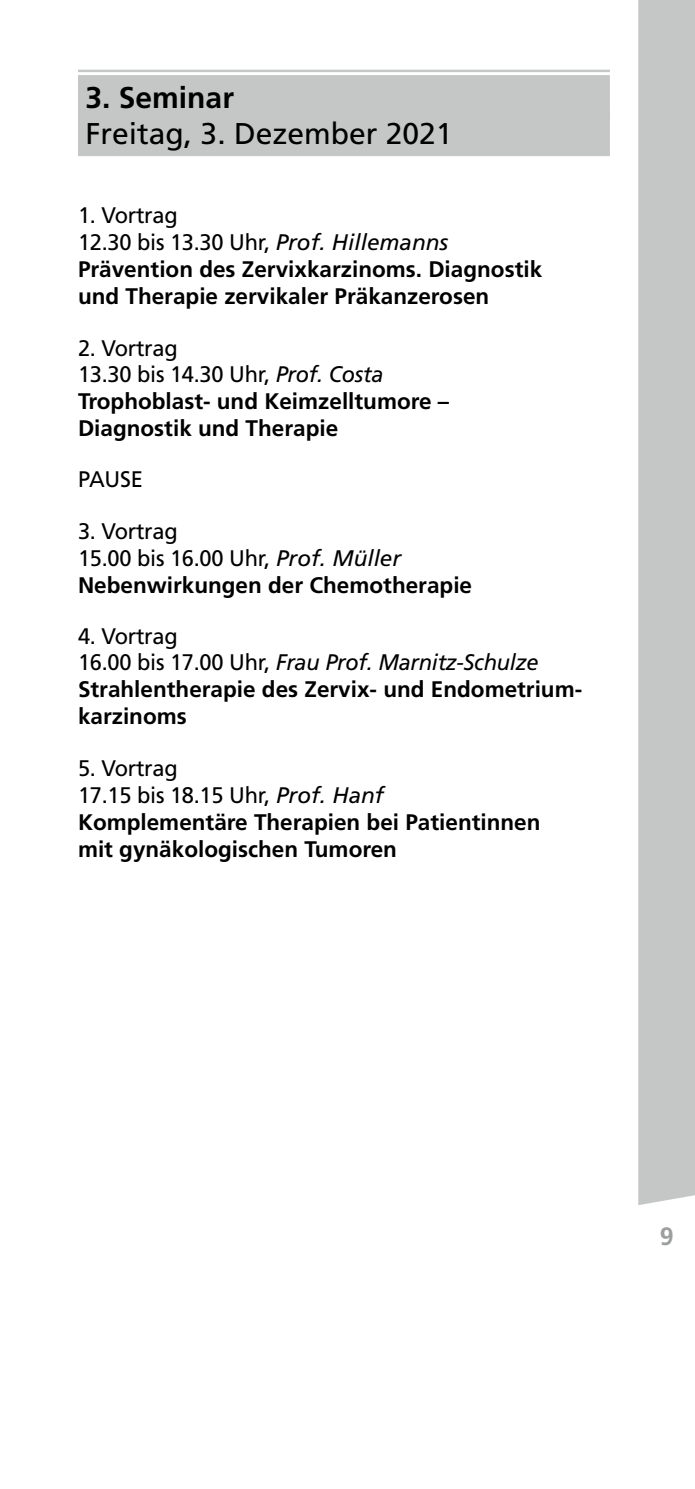
<style>
.page{position:relative;width:695px;height:1489px;background:#fff}
.page>*{position:absolute;margin:0;border:0;box-sizing:border-box;transform-origin:0 0}
.t1{font:30px "Frutiger LT";color:#000}
.t2{font:700 30px "Frutiger LT";color:#000}
.t3{font:700 25px "Frutiger LT";color:#9d9e9e}
.t4{font:700 22.5px/27px "Frutiger LT";color:#000}
.t5{font:22.5px "Frutiger LT";letter-spacing:-.01em;color:#000}
.s1{font-weight:400}
.s2{font-weight:400;font-style:italic}
</style>
<div class="page">
<svg style="left:638px;top:0;width:56px;height:1205px;background:#c7c9c9"></svg>
<hr style="left:78px;top:70px;width:531px;height:2px;background:#c5c7c7">
<div style="left:78px;top:75px;width:531px;height:45px;background:#c5c7c7"></div>
<div style="left:78px;top:111px;width:531px;height:45px;background:#c5c7c7"></div>
<h1 class="t2" style="left:85px;top:79px;width:150px">3. Seminar</h1>
<h1 class="t1" style="left:85px;top:115px;width:368px">Freitag, 3. Dezember 2021</h1>
<p class="t4" style="left:78px;top:202px;width:465px"><span class="s1">1. Vortrag<br>12.30 bis 13.30 Uhr,</span> <span class="s2">Prof. Hillemanns </span>Prävention des Zervixkarzinoms. Diagnostik und Therapie zervikaler Präkanzerosen</p>
<p class="t4" style="left:78px;top:335px;width:372px"><span class="s1">2. Vortrag<br>13.30 bis 14.30 Uhr,</span> <span class="s2">Prof. Costa<br></span>Trophoblast- und Keimzelltumore –<br>Diagnostik und Therapie</p>
<p class="t5" style="left:78px;top:466px;width:66px">PAUSE</p>
<p class="t4" style="left:78px;top:517px;width:395px"><span class="s1">3. Vortrag<br>15.00 bis 16.00 Uhr,</span> <span class="s2">Prof. Müller<br></span>Nebenwirkungen der Chemotherapie</p>
<p class="t4" style="left:78px;top:623px;width:505px"><span class="s1">4. Vortrag<br>16.00 bis 17.00 Uhr,</span> <span class="s2">Frau Prof. Marnitz-Schulze<br></span>Strahlentherapie des Zervix- und Endometrium&shy;karzinoms</p>
<p class="t4" style="left:78px;top:754px;width:464px"><span class="s1">5. Vortrag<br>17.15 bis 18.15 Uhr,</span> <span class="s2">Prof. Hanf<br></span>Komplementäre Therapien bei Patientinnen mit gynäkologischen Tumoren</p>
<p class="t3" style="left:659px;top:1221px;width:15px">9</p>
</div>
